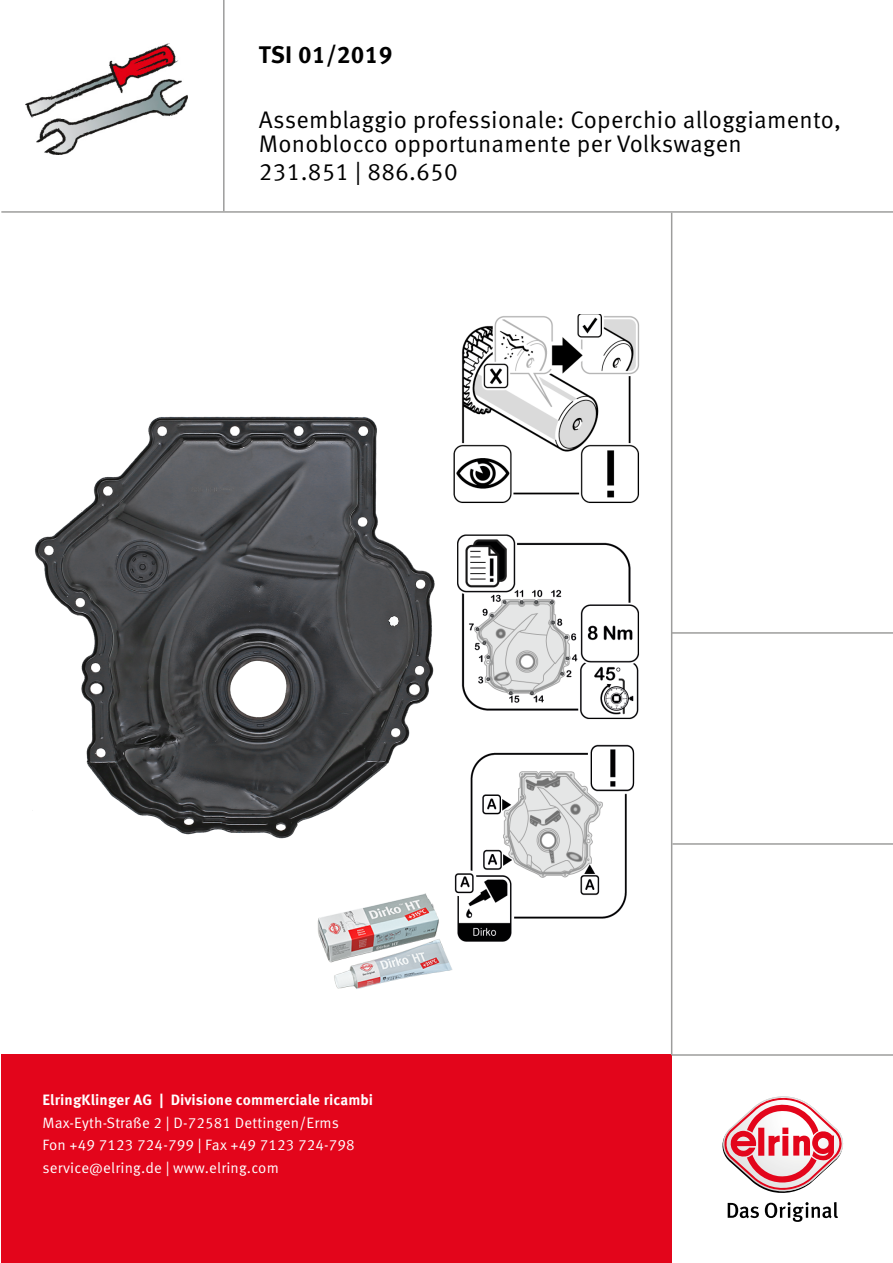
<style>
.page{position:relative;width:893px;height:1263px;background:#fff}
.page>*{position:absolute;margin:0;border:0;box-sizing:border-box;transform-origin:0 0}
.t1{font:24px/24px "Meta Pro Norm";letter-spacing:.01em;color:#000}
.t2{font:700 24px "Meta Pro";letter-spacing:.01em;color:#000}
.t3{font:15px/22.5px "Meta Pro Norm";letter-spacing:.01em;color:#fff}
.t4{font:700 15px "Meta Pro";letter-spacing:.01em;color:#fff}
</style>
<div class="page">
<div style="left:1px;top:1054px;width:671px;height:209px;background:#e3051b"></div>
<svg style="left:728px;top:1203px;width:31px;height:15px"></svg>
<svg style="left:765px;top:1202px;width:73px;height:20px"></svg>
<svg style="left:722px;top:1096px;width:121px;height:97px"></svg>
<hr style="left:671px;top:213px;width:1px;height:842px;background:#9d9d9c">
<hr style="left:1px;top:211px;width:892px;height:2px;background:#9d9d9c">
<hr style="left:672px;top:632px;width:221px;height:2px;background:#9d9d9c">
<hr style="left:672px;top:1054px;width:221px;height:2px;background:#9d9d9c">
<hr style="left:223px;top:0;width:2px;height:211px;background:#9d9d9c">
<img style="left:26px;top:44px;width:162px;height:111px">
<hr style="left:672px;top:843px;width:221px;height:2px;background:#9d9d9c">
<img style="left:457px;top:534px;width:182px;height:186px">
<img style="left:35px;top:416px;width:400px;height:423px">
<img style="left:454px;top:744px;width:181px;height:198px">
<img style="left:453px;top:315px;width:187px;height:188px">
<img style="left:317px;top:879px;width:146px;height:110px">
<h1 class="t2" style="left:259px;top:36px;width:135px">TSI 01/2019</h1>
<h1 class="t1" style="left:259px;top:106px;width:584px">Assemblaggio professionale: Coperchio alloggiamento,<br>Monoblocco opportunamente per Volkswagen</h1>
<h1 class="t1" style="left:259px;top:158px;width:200px">231.851 | 886.650</h1>
<p class="t4" style="left:43px;top:1088px;width:332px">ElringKlinger AG | Divisione commerciale ricambi</p>
<p class="t3" style="left:43px;top:1110px;width:314px">Max-Eyth-Straße 2 | D-72581 Dettingen/Erms<br>Fon +49 7123 724-799 | Fax +49 7123 724-798 service@elring.de | www.elring.com</p>
</div>
